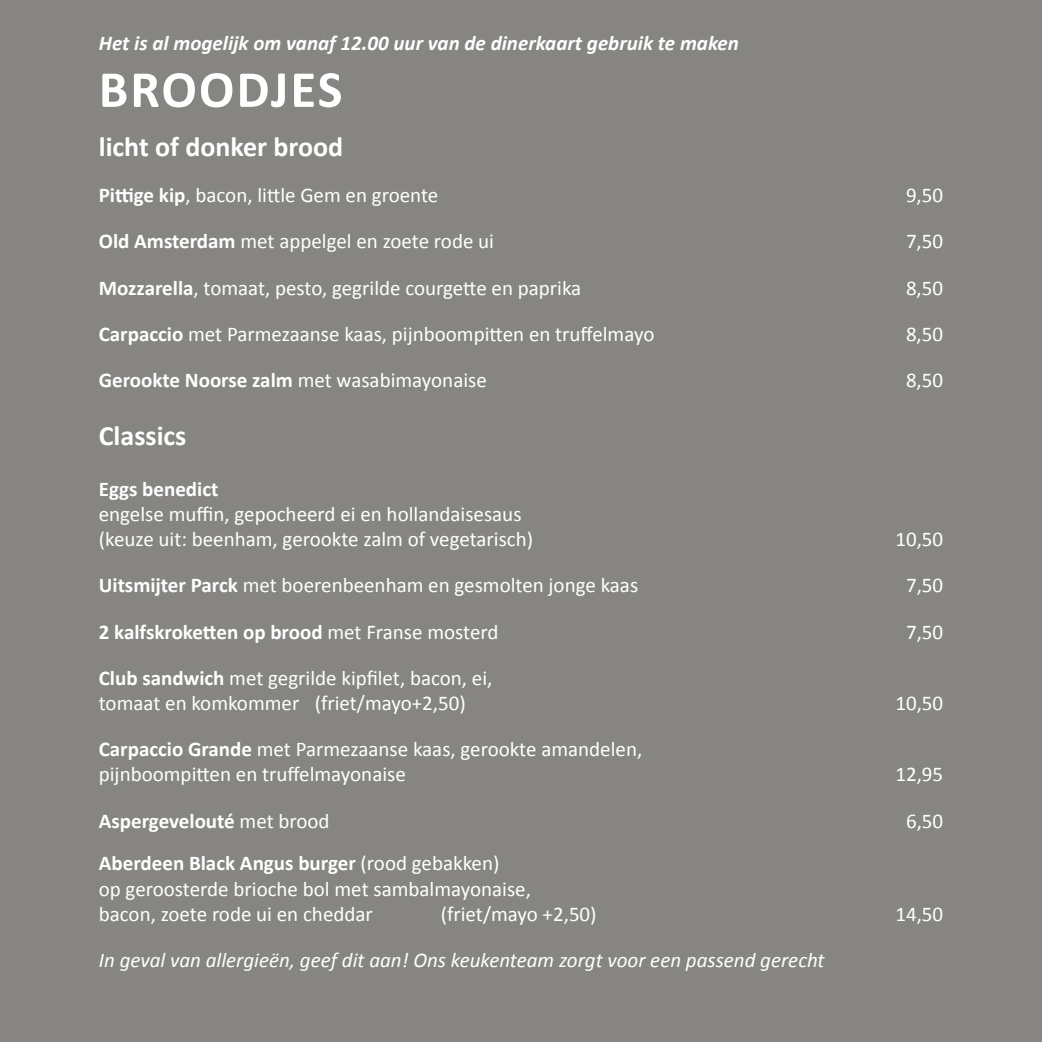
<style>
.page{position:relative;width:1042px;height:1042px;background:#868582}
.page>*{position:absolute;margin:0;border:0;box-sizing:border-box;transform-origin:0 0}
.t1{font:700 52.5px "Calibri";letter-spacing:.04em;color:#fff}
.t2{font:700 28px "Calibri";color:#fff}
.t3{font:21px/25.2px "Calibri";color:#fff}
.t4{font:700 21px "Calibri";color:#fff}
.t5{font:italic 21px "Calibri";color:#fff}
.t6{font:italic 700 21px "Calibri";color:#fff}
.s1{font-weight:700}
.s2{font-weight:400}
</style>
<div class="page">
<p class="t6" style="left:99px;top:29px;width:641px">Het is al mogelijk om vanaf 12.00 uur van de dinerkaart gebruik te maken</p>
<h1 class="t1" style="left:99px;top:56px;width:245px">BROODJES</h1>
<h2 class="t2" style="left:99px;top:129px;width:246px">licht of donker brood</h2>
<p class="t3" style="left:99px;top:183px;width:341px"><span class="s1">Pittige kip</span>, bacon, little Gem en groente</p>
<p class="t3" style="left:906px;top:183px;width:39px">9,50</p>
<p class="t3" style="left:99px;top:229px;width:397px"><span class="s1">Old Amsterdam</span> met appelgel en zoete rode ui</p>
<p class="t3" style="left:906px;top:229px;width:39px">7,50</p>
<p class="t3" style="left:99px;top:275px;width:484px"><span class="s1">Mozzarella</span>, tomaat, pesto, gegrilde courgette en paprika</p>
<p class="t3" style="left:906px;top:275px;width:39px">8,50</p>
<p class="t3" style="left:99px;top:321px;width:557px"><span class="s1">Carpaccio</span> met Parmezaanse kaas, pijnboompitten en truffelmayo</p>
<p class="t3" style="left:906px;top:321px;width:39px">8,50</p>
<p class="t4" style="left:99px;top:366px;width:390px">Gerookte Noorse zalm <span class="s2">met wasabimayonaise</span></p>
<p class="t3" style="left:906px;top:367px;width:39px">8,50</p>
<h2 class="t2" style="left:99px;top:418px;width:89px">Classics</h2>
<p class="t4" style="left:99px;top:475px;width:121px">Eggs benedict</p>
<p class="t3" style="left:99px;top:501px;width:436px">engelse muffin, gepocheerd ei en hollandaisesaus (keuze uit: beenham, gerookte zalm of vegetarisch)</p>
<p class="t3" style="left:895px;top:527px;width:49px">10,50</p>
<p class="t3" style="left:99px;top:573px;width:541px"><span class="s1">Uitsmijter Parck</span> met boerenbeenham en gesmolten jonge kaas</p>
<p class="t3" style="left:906px;top:573px;width:39px">7,50</p>
<p class="t4" style="left:99px;top:618px;width:401px">2 kalfskroketten op brood <span class="s2">met Franse mosterd</span></p>
<p class="t3" style="left:906px;top:619px;width:39px">7,50</p>
<p class="t3" style="left:99px;top:665px;width:395px"><span class="s1">Club sandwich</span> met gegrilde kipfilet, bacon, ei, tomaat en komkommer (friet/mayo+2,50)</p>
<p class="t3" style="left:895px;top:690px;width:49px">10,50</p>
<p class="t3" style="left:99px;top:737px;width:545px"><span class="s1">Carpaccio Grande</span> met Parmezaanse kaas, gerookte amandelen, pijnboompitten en truffelmayonaise</p>
<p class="t3" style="left:895px;top:762px;width:49px">12,95</p>
<p class="t4" style="left:99px;top:807px;width:232px">Aspergevelouté <span class="s2">met brood</span></p>
<p class="t3" style="left:906px;top:808px;width:39px">6,50</p>
<p class="t3" style="left:99px;top:851px;width:434px"><span class="s1">Aberdeen Black Angus burger</span> (rood gebakken)<br>op geroosterde brioche bol met sambalmayonaise, bacon, zoete rode ui en cheddar</p>
<p class="t3" style="left:441px;top:901px;width:157px">(friet/mayo +2,50)</p>
<p class="t3" style="left:895px;top:901px;width:49px">14,50</p>
<p class="t5" style="left:99px;top:945px;width:727px">In geval van allergieën, geef dit aan! Ons keukenteam zorgt voor een passend gerecht</p>
</div>
